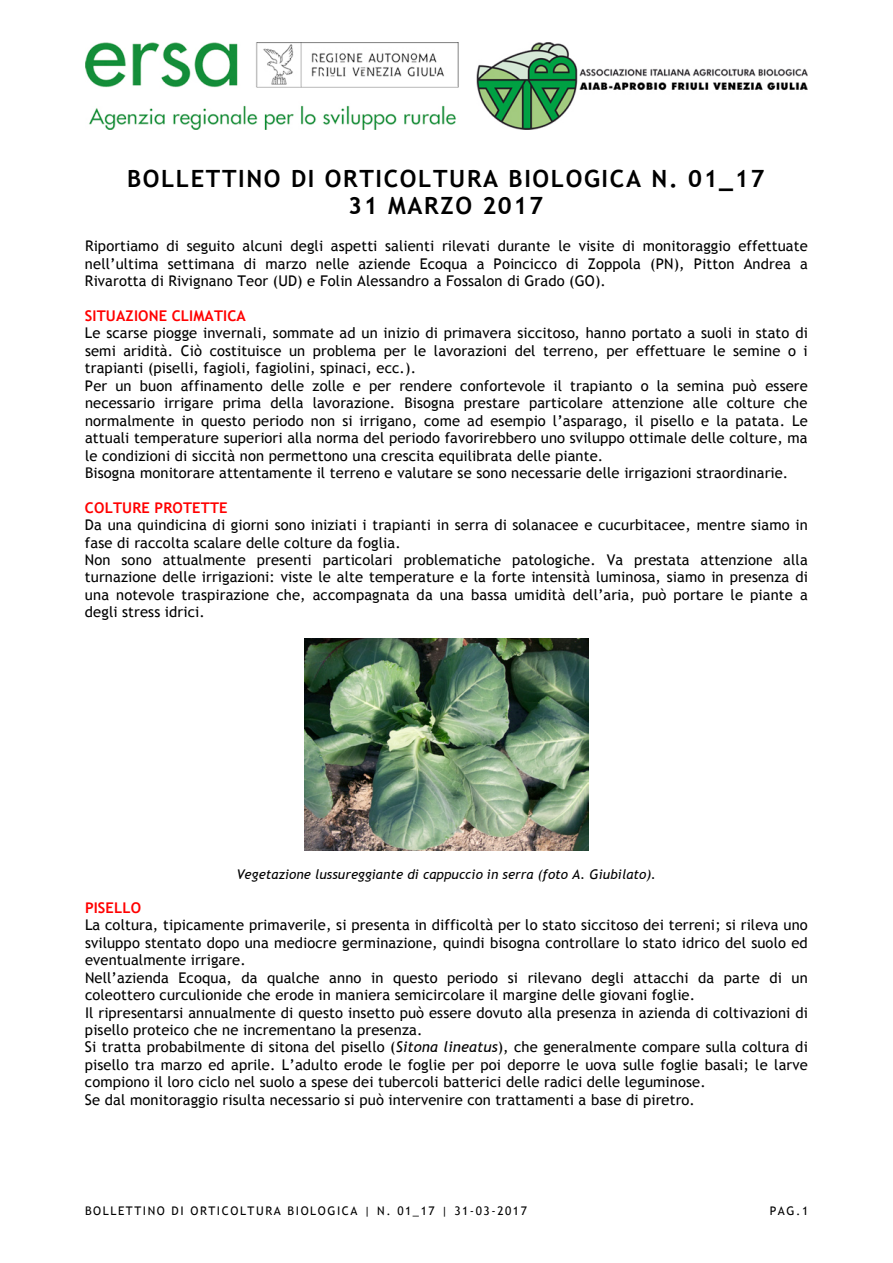
<style>
.page{position:relative;width:893px;height:1263px;background:#fff}
.page>*{position:absolute;margin:0;border:0;box-sizing:border-box;transform-origin:0 0}
.t1{font:700 23.7px/27.8px "Trebuchet MS";letter-spacing:.07em;color:#000;text-align:center}
.t2{font:14.7px/17.4px "Trebuchet MS";letter-spacing:.01em;color:#000}
.t3{font:700 14.7px "Trebuchet MS";letter-spacing:.01em;color:#f00}
.t4{font:italic 13.35px "Trebuchet MS";letter-spacing:.005em;color:#000}
.t5{font:11.85px "Trebuchet MS";letter-spacing:.13em;color:#000}
.s1{font-style:italic}
</style>
<div class="page">
<img style="left:85px;top:43px;width:723px;height:87px">
<img style="left:305px;top:638px;width:283px;height:213px">
<h1 class="t1" style="left:127px;top:164px;width:639px">BOLLETTINO DI ORTICOLTURA BIOLOGICA N. 01_17<br>31 MARZO 2017</h1>
<p class="t2" style="left:85px;top:238px;width:724px;text-align:justify">Riportiamo di seguito alcuni degli aspetti salienti rilevati durante le visite di monitoraggio effettuate nell’ultima settimana di marzo nelle aziende Ecoqua a Poincicco di Zoppola (PN), Pitton Andrea a Rivarotta di Rivignano Teor (UD) e Folin Alessandro a Fossalon di Grado (GO).</p>
<p class="t3" style="left:85px;top:307px;width:162px">SITUAZIONE CLIMATICA</p>
<p class="t2" style="left:85px;top:325px;width:724px">Le scarse piogge invernali, sommate ad un inizio di primavera siccitoso, hanno portato a suoli in stato di semi aridità. Ciò costituisce un problema per le lavorazioni del terreno, per effettuare le semine o i trapianti (piselli, fagioli, fagiolini, spinaci, ecc.).<br>Per un buon affinamento delle zolle e per rendere confortevole il trapianto o la semina può essere necessario irrigare prima della lavorazione. Bisogna prestare particolare attenzione alle colture che normalmente in questo periodo non si irrigano, come ad esempio l’asparago, il pisello e la patata. Le attuali temperature superiori alla norma del periodo favorirebbero uno sviluppo ottimale delle colture, ma le condizioni di siccità non permettono una crescita equilibrata delle piante.<br>Bisogna monitorare attentamente il terreno e valutare se sono necessarie delle irrigazioni straordinarie.</p>
<p class="t3" style="left:85px;top:498px;width:144px">COLTURE PROTETTE</p>
<p class="t2" style="left:85px;top:516px;width:724px">Da una quindicina di giorni sono iniziati i trapianti in serra di solanacee e cucurbitacee, mentre siamo in fase di raccolta scalare delle colture da foglia.<br>Non sono attualmente presenti particolari problematiche patologiche. Va prestata attenzione alla turnazione delle irrigazioni: viste le alte temperature e la forte intensità luminosa, siamo in presenza di una notevole traspirazione che, accompagnata da una bassa umidità dell’aria, può portare le piante a degli stress idrici.</p>
<p class="t4" style="left:237px;top:866px;width:421px">Vegetazione lussureggiante di cappuccio in serra (foto A. Giubilato).</p>
<p class="t3" style="left:85px;top:899px;width:58px">PISELLO</p>
<p class="t2" style="left:85px;top:917px;width:724px">La coltura, tipicamente primaverile, si presenta in difficoltà per lo stato siccitoso dei terreni; si rileva uno sviluppo stentato dopo una mediocre germinazione, quindi bisogna controllare lo stato idrico del suolo ed eventualmente irrigare.<br>Nell’azienda Ecoqua, da qualche anno in questo periodo si rilevano degli attacchi da parte di un coleottero curculionide che erode in maniera semicircolare il margine delle giovani foglie.<br>Il ripresentarsi annualmente di questo insetto può essere dovuto alla presenza in azienda di coltivazioni di pisello proteico che ne incrementano la presenza.<br>Si tratta probabilmente di sitona del pisello (<span class="s1">Sitona lineatus</span>), che generalmente compare sulla coltura di pisello tra marzo ed aprile. L’adulto erode le foglie per poi deporre le uova sulle foglie basali; le larve compiono il loro ciclo nel suolo a spese dei tubercoli batterici delle radici delle leguminose.<br>Se dal monitoraggio risulta necessario si può intervenire con trattamenti a base di piretro.</p>
<p class="t5" style="left:85px;top:1204px;width:443px">BOLLETTINO DI ORTICOLTURA BIOLOGICA | N. 01_17 | 31-03-2017</p>
<p class="t5" style="left:770px;top:1204px;width:40px">PAG.1</p>
</div>
